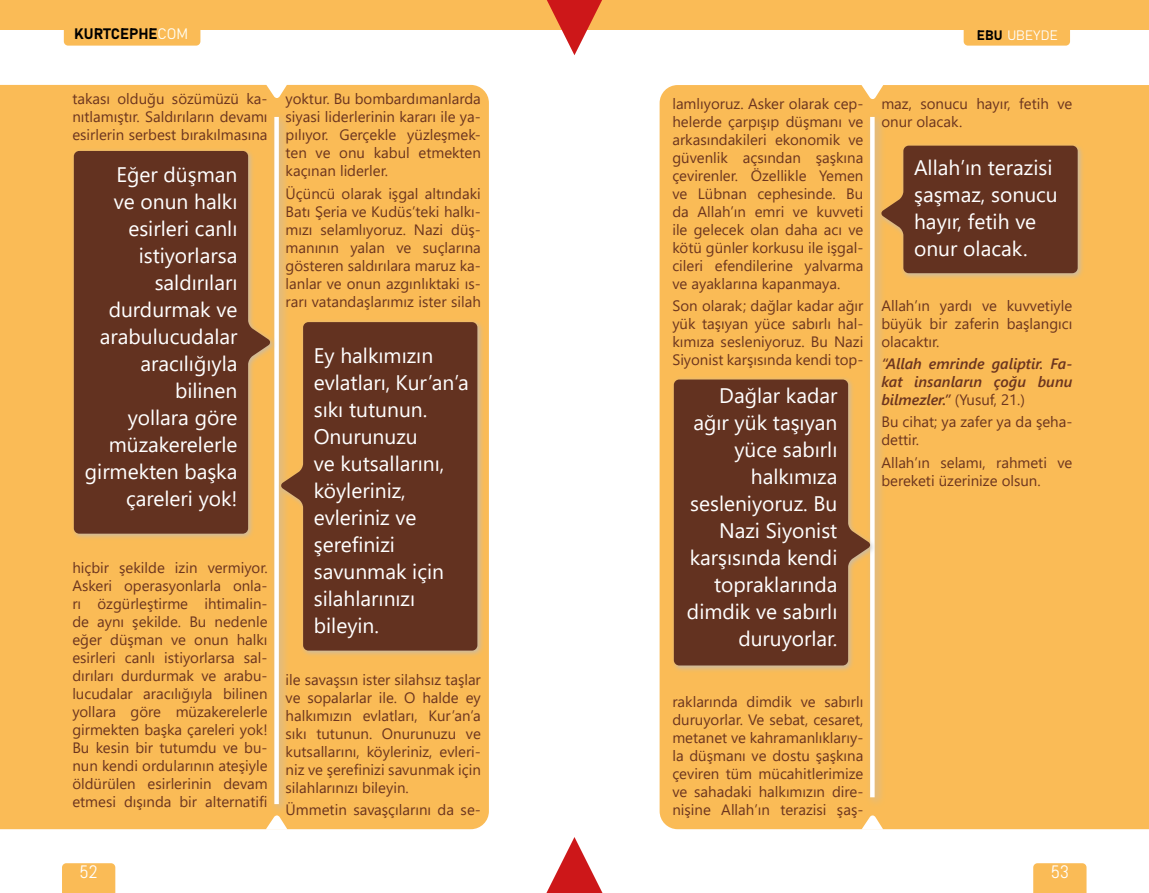
<style>
.page{position:relative;width:1149px;height:893px;background:#fff}
.page>*{position:absolute;margin:0;border:0;box-sizing:border-box;transform-origin:0 0}
.t1{font:108px "Times New Roman";color:#cd1719}
.t2{font:21px/27px "Segoe UI";color:#fff;text-align:right}
.t3{font:18px "Abel Pro";color:#fff}
.t4{font:15px/18px "Segoe UI";color:#6c351f;text-align:justify}
.t5{font:italic 600 15px/18px "Segoe UI";color:#6c351f;text-align:justify}
.t6{font:15px "Bahnschrift";color:#000}
.t7{font:13.5px "Bahnschrift";letter-spacing:.02em;color:#fff}
.s1{color:#fffef5}
.s2{color:#000}
.s3{font-weight:400;font-style:normal}
</style>
<div class="page">
<div style="left:0;top:85px;width:489px;height:744px;background:#fabb56"></div>
<div style="left:62px;top:863px;width:53px;height:30px;background:#fabb56"></div>
<div style="left:574px;top:0;width:574px;height:30px;background:#fabb56"></div>
<div style="left:963px;top:16px;width:106px;height:30px;background:#fabb56;border-radius:4px"></div>
<div style="left:0;top:0;width:574px;height:30px;background:#fabb56"></div>
<div style="left:64px;top:16px;width:136px;height:30px;background:#fabb56;border-radius:4px"></div>
<div style="left:1033px;top:863px;width:53px;height:30px;background:#fabb56"></div>
<div style="left:269px;top:112px;width:21px;height:703px;background:#bcbcbc;opacity:.75"></div>
<div style="left:274px;top:117px;width:5px;height:687px;background:#fff"></div>
<div style="left:659px;top:85px;width:489px;height:744px;background:#fabb56"></div>
<div style="left:864px;top:112px;width:21px;height:696px;background:#bcbcbc;opacity:.75"></div>
<svg style="left:869px;top:117px;width:5px;height:680px"></svg>
<svg style="left:265px;top:84px;width:22px;height:15px"></svg>
<svg style="left:265px;top:815px;width:22px;height:15px"></svg>
<svg style="left:861px;top:85px;width:22px;height:15px"></svg>
<svg style="left:861px;top:815px;width:22px;height:15px"></svg>
<div style="left:670px;top:376px;width:206px;height:297px;background:#bcbcbc;opacity:.75"></div>
<svg style="left:673px;top:379px;width:197px;height:286px;background:#734127"></svg>
<div style="left:878px;top:142px;width:206px;height:138px;background:#bcbcbc;opacity:.75"></div>
<svg style="left:880px;top:146px;width:197px;height:127px;background:#724026"></svg>
<div style="left:278px;top:319px;width:206px;height:338px;background:#bcbcbc;opacity:.75"></div>
<svg style="left:280px;top:322px;width:197px;height:329px;background:#734127"></svg>
<div style="left:71px;top:148px;width:206px;height:393px;background:#bcbcbc;opacity:.75"></div>
<svg style="left:74px;top:151px;width:197px;height:383px;background:#724126"></svg>
<p class="t6" style="left:74px;top:23px;width:115px">KURTCEPHE<span class="s1">COM</span></p>
<p class="t4" style="left:72px;top:89px;width:197px">takası olduğu sözümüzü ka&shy;nıtlamıştır. Saldırıların devamı esirlerin serbest bırakılmasına</p>
<h2 class="t2" style="left:85px;top:159px;width:154px">Eğer düşman<br>ve onun halkı esirleri canlı istiyorlarsa saldırıları durdurmak ve arabulucudalar aracılığıyla bilinen<br>yollara göre müzakerelerle girmekten başka çareleri yok!</h2>
<p class="t4" style="left:72px;top:557px;width:197px">hiçbir şekilde izin vermiyor.<br>Askeri operasyonlarla onla&shy;rı özgürleştirme ihtimalin&shy;de aynı şekilde. Bu nedenle eğer düşman ve onun halkı esirleri canlı istiyorlarsa sal&shy;dırıları durdurmak ve arabu&shy;lucudalar aracılığıyla bilinen yollara göre müzakerelerle girmekten başka çareleri yok!<br>Bu kesin bir tutumdu ve bu&shy;nun kendi ordularının ateşiyle öldürülen esirlerinin devam etmesi dışında bir alternatifi</p>
<p class="t4" style="left:285px;top:89px;width:197px">yoktur. Bu bombardımanlarda siyasi liderlerinin kararı ile ya&shy;pılıyor. Gerçekle yüzleşmek&shy;ten ve onu kabul etmekten kaçınan liderler.</p>
<p class="t4" style="left:285px;top:183px;width:197px">Üçüncü olarak işgal altındaki Batı Şeria ve Kudüs’teki halkı&shy;mızı selamlıyoruz. Nazi düş&shy;manının yalan ve suçlarına gösteren saldırılara maruz ka&shy;lanlar ve onun azgınlıktaki ıs&shy;rarı vatandaşlarımız ister silah</p>
<h2 class="t2" style="left:314px;top:340px;width:156px;text-align:left">Ey halkımızın evlatları, Kur’an’a sıkı tutunun.<br>Onurunuzu<br>ve kutsallarını, köyleriniz, evleriniz ve şerefinizi savunmak için silahlarınızı bileyin.</h2>
<p class="t4" style="left:285px;top:669px;width:197px">ile savaşsın ister silahsız taşlar ve sopalarlar ile. O halde ey halkımızın evlatları, Kur’an’a sıkı tutunun. Onurunuzu ve kutsallarını, köyleriniz, evleri&shy;niz ve şerefinizi savunmak için silahlarınızı bileyin.</p>
<p class="t4" style="left:285px;top:799px;width:197px">Ümmetin savaşçılarını da se-</p>
<p class="t3" style="left:80px;top:860px;width:20px">52</p>
<h1 class="t1" style="left:627px;top:951px;width:108px;rotate:-180deg">▼</h1>
<p class="t7" style="left:976px;top:25px;width:82px"><span class="s2">EBU</span> UBEYDE</p>
<p class="t4" style="left:672px;top:93px;width:192px">lamlıyoruz. Asker olarak cep&shy;helerde çarpışıp düşmanı ve arkasındakileri ekonomik ve güvenlik açsından şaşkına çevirenler. Özellikle Yemen ve Lübnan cephesinde. Bu da Allah’ın emri ve kuvveti ile gelecek olan daha acı ve kötü günler korkusu ile işgal&shy;cileri efendilerine yalvarma ve ayaklarına kapanmaya.</p>
<p class="t4" style="left:672px;top:295px;width:192px">Son olarak; dağlar kadar ağır yük taşıyan yüce sabırlı hal&shy;kımıza sesleniyoruz. Bu Nazi Siyonist karşısında kendi top-</p>
<h2 class="t2" style="left:686px;top:380px;width:152px">Dağlar kadar ağır yük taşıyan yüce sabırlı halkımıza sesleniyoruz. Bu<br>Nazi Siyonist karşısında kendi topraklarında dimdik ve sabırlı duruyorlar.</h2>
<p class="t4" style="left:672px;top:691px;width:192px">raklarında dimdik ve sabırlı duruyorlar. Ve sebat, cesaret, metanet ve kahramanlıklarıy&shy;la düşmanı ve dostu şaşkına çeviren tüm mücahitlerimize ve sahadaki halkımızın dire&shy;nişine Allah’ın terazisi şaş-</p>
<p class="t4" style="left:881px;top:93px;width:192px">maz, sonucu hayır, fetih ve onur olacak.</p>
<h2 class="t2" style="left:913px;top:152px;width:145px;text-align:left">Allah’ın terazisi şaşmaz, sonucu hayır, fetih ve onur olacak.</h2>
<p class="t4" style="left:881px;top:295px;width:192px">Allah’ın yardı ve kuvvetiyle büyük bir zaferin başlangıcı olacaktır.</p>
<p class="t5" style="left:881px;top:353px;width:192px">“Allah emrinde galiptir. Fa&shy;kat insanların çoğu bunu bilmezler.” <span class="s3">(Yusuf, 21.)</span></p>
<p class="t4" style="left:881px;top:412px;width:192px">Bu cihat; ya zafer ya da şeha&shy;dettir.</p>
<p class="t4" style="left:881px;top:452px;width:192px">Allah’ın selamı, rahmeti ve bereketi üzerinize olsun.</p>
<p class="t3" style="left:1050px;top:860px;width:20px">53</p>
</div>
